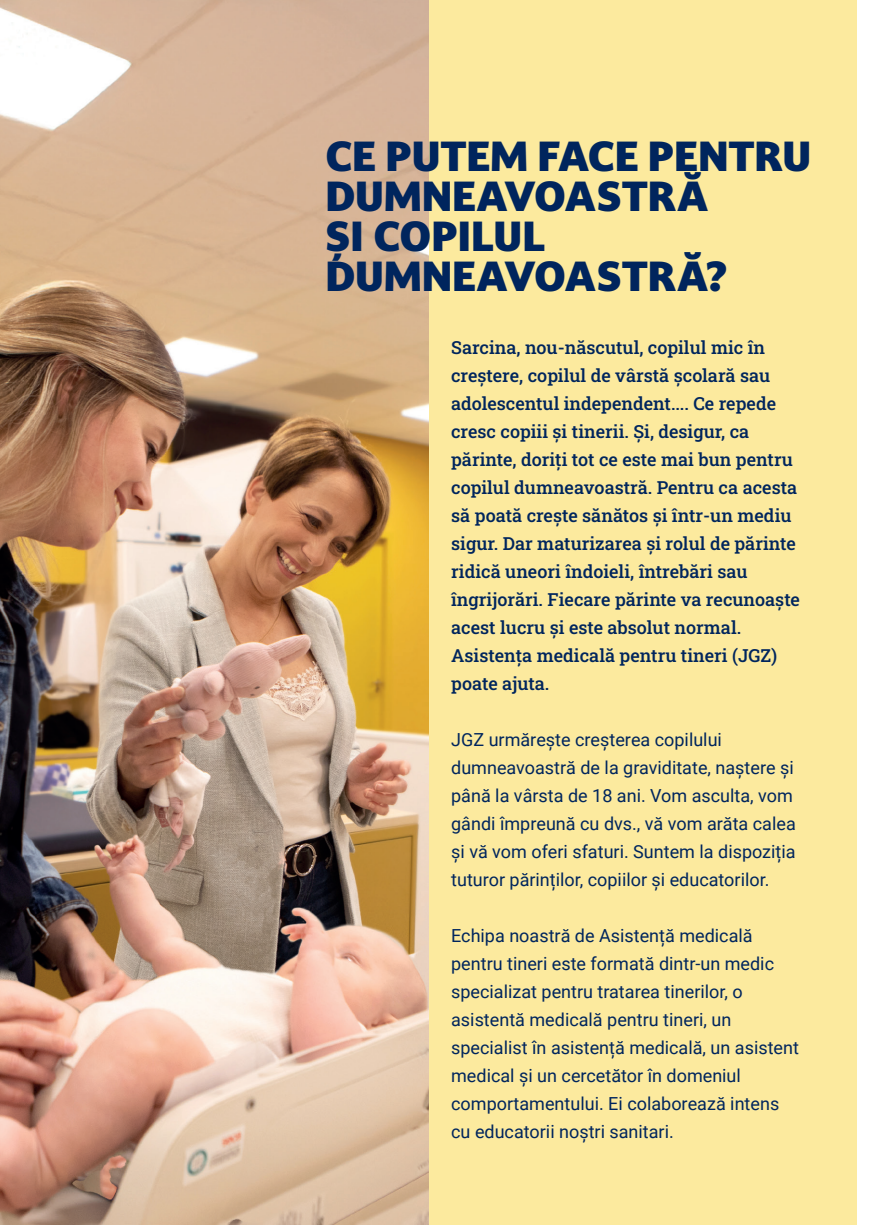
<style>
.page{position:relative;width:874px;height:1225px;background:#fff}
.page>*{position:absolute;margin:0;border:0;box-sizing:border-box;transform-origin:0 0}
.t1{font:900 40px/40px "Darkmode Darkmode Off";color:#00255d}
.t2{font:18px/28px "Roboto";color:#00255d}
.t3{font:500 18px/28px "Roboto Slab";color:#00255d}
</style>
<div class="page">
<div style="left:0;top:0;width:856px;height:1225px;background:#fcea9e"></div>
<img style="left:0;top:0;width:428px;height:1225px">
<h1 class="t1" style="left:325px;top:135px;width:487px">CE PUTEM FACE PENTRU<br>DUMNEAVOASTRĂ<br>ȘI COPILUL<br>DUMNEAVOASTRĂ?</h1>
<p class="t3" style="left:451px;top:333px;width:350px">Sarcina, nou-născutul, copilul mic în creștere, copilul de vârstă școlară sau adolescentul independent.... Ce repede cresc copiii și tinerii. Și, desigur, ca părinte, doriți tot ce este mai bun pentru copilul dumneavoastră. Pentru ca acesta să poată crește sănătos și într-un mediu sigur. Dar maturizarea și rolul de părinte ridică uneori îndoieli, întrebări sau îngrijorări. Fiecare părinte va recunoaște acest lucru și este absolut normal.<br>Asistența medicală pentru tineri (JGZ) poate ajuta.</p>
<p class="t2" style="left:451px;top:725px;width:346px">JGZ urmărește creșterea copilului dumneavoastră de la graviditate, naștere și până la vârsta de 18 ani. Vom asculta, vom gândi împreună cu dvs., vă vom arăta calea și vă vom oferi sfaturi. Suntem la dispoziția tuturor părinților, copiilor și educatorilor.</p>
<p class="t2" style="left:451px;top:921px;width:349px">Echipa noastră de Asistență medicală pentru tineri este formată dintr-un medic specializat pentru tratarea tinerilor, o asistentă medicală pentru tineri, un specialist în asistență medicală, un asistent medical și un cercetător în domeniul comportamentului. Ei colaborează intens cu educatorii noștri sanitari.</p>
</div>
